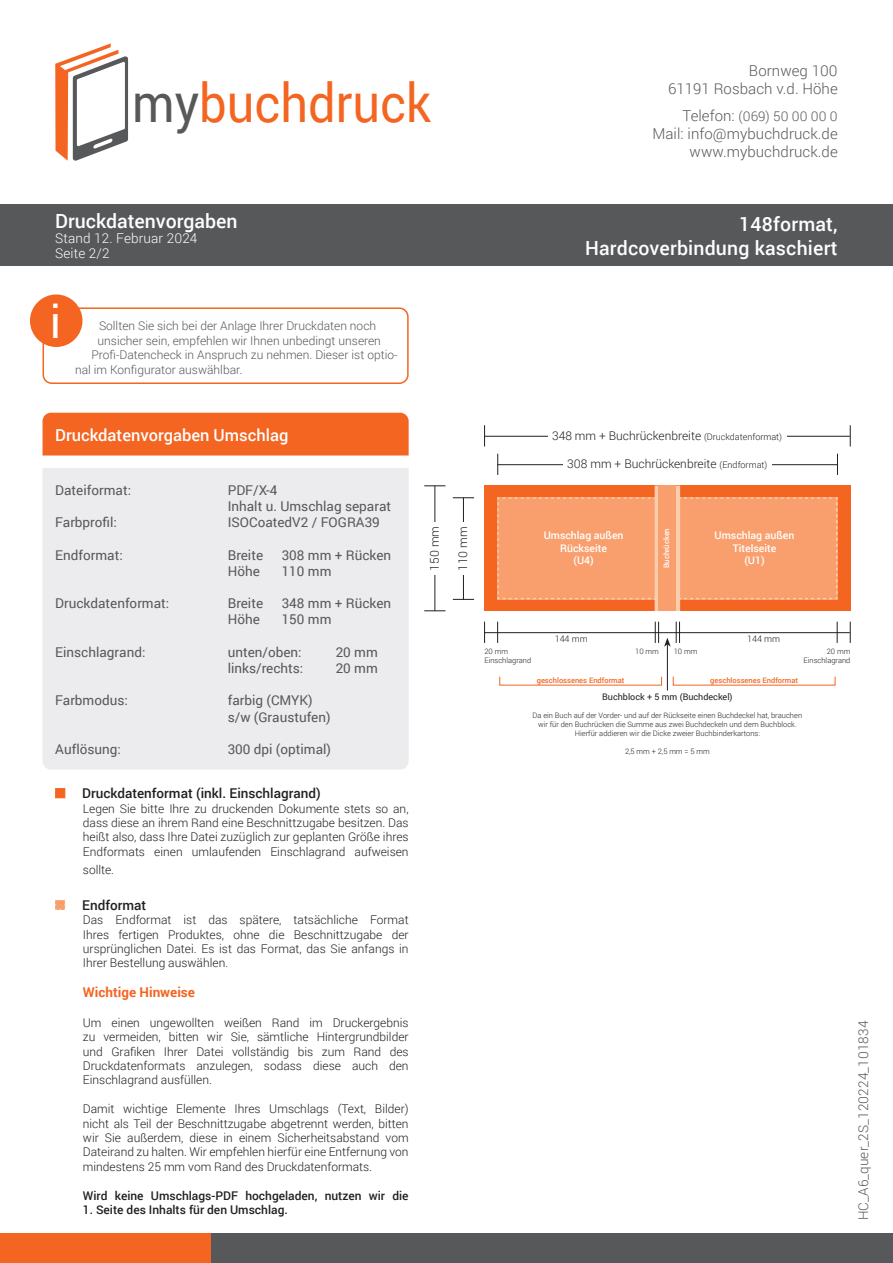
<style>
.page{position:relative;width:893px;height:1263px;background:#fff}
.page>*{position:absolute;margin:0;border:0;box-sizing:border-box;transform-origin:0 0}
.t1{font:53.25px "Roboto";color:#f36521;scale:.91 1}
.t2{font:45px "Roboto";color:#fff}
.t3{font:500 19.5px/23.4px "Roboto";letter-spacing:.01em;color:#fff;text-align:right}
.t4{font:500 16.5px "Roboto";color:#fff}
.t5{font:300 15px/18px "Roboto";letter-spacing:.005em;color:#57585a;text-align:right}
.t6{font:13.5px/16.2px "Roboto";color:#57585a}
.t7{font:500 13.5px "Roboto";color:#231f20}
.t8{font:300 13.5px "Roboto";letter-spacing:.01em;color:#57585a}
.t9{font:300 13.5px/15px "Roboto";letter-spacing:.01em;color:#fff}
.t10{font:700 13.5px "Roboto";color:#f36521}
.t11{font:300 13.35px "Roboto";letter-spacing:.005em;color:#57585a}
.t12{font:300 12px/14.4px "Roboto";color:#231f20;text-align:justify}
.t13{font:300 12px "Roboto";color:#57585a}
.t14{font:500 12px "Roboto";color:#231f20}
.t15{font:500 10.5px/12.6px "Roboto";color:#fff;text-align:center}
.t16{font:9px "Roboto";color:#231f20}
.t17{font:300 9px "Roboto";color:#231f20}
.t18{font:300 7.5px/9px "Roboto";color:#231f20;text-align:center}
.t19{font:500 7.5px "Roboto";color:#f36521}
.t20{font:500 7.5px "Roboto";color:#fff}
.s1{color:#57585a}
.s2{font-size:15px}
.s3{font-size:9px}
</style>
<div class="page">
<div style="left:0;top:1234px;width:893px;height:29px;background:#57585a"></div>
<div style="left:0;top:1234px;width:211px;height:29px;background:#f36521"></div>
<div style="left:43px;top:468px;width:366px;height:302px;background:#ececee"></div>
<div style="left:0;top:204px;width:893px;height:62px;background:#57585a"></div>
<div style="left:43px;top:413px;width:366px;height:42px;background:#f36521"></div>
<hr style="left:484px;top:436px;width:366px;height:1px;background:#231f20">
<svg style="left:484px;top:425px;width:1px;height:21px"></svg>
<svg style="left:850px;top:425px;width:1px;height:21px"></svg>
<div style="left:548px;top:425px;width:238px;height:21px;background:#fff"></div>
<hr style="left:497px;top:464px;width:340px;height:1px;background:#231f20">
<svg style="left:497px;top:454px;width:1px;height:21px"></svg>
<svg style="left:837px;top:454px;width:1px;height:21px"></svg>
<div style="left:563px;top:454px;width:209px;height:21px;background:#fff"></div>
<hr style="left:435px;top:486px;width:1px;height:125px;background:#231f20">
<svg style="left:424px;top:610px;width:21px;height:1px"></svg>
<svg style="left:424px;top:485px;width:21px;height:1px"></svg>
<div style="left:424px;top:522px;width:21px;height:53px;background:#fff"></div>
<hr style="left:463px;top:498px;width:1px;height:102px;background:#231f20">
<svg style="left:453px;top:599px;width:21px;height:1px"></svg>
<svg style="left:453px;top:497px;width:21px;height:1px"></svg>
<div style="left:452px;top:522px;width:22px;height:53px;background:#fff"></div>
<div style="left:55px;top:788px;width:10px;height:10px;background:#f36521;border:1px solid #f36521"></div>
<svg style="left:55px;top:899px;width:11px;height:11px"></svg>
<div style="left:484px;top:486px;width:366px;height:125px;background:#f36521"></div>
<div style="left:497px;top:496px;width:341px;height:104px;background:#f89f6d"></div>
<svg style="left:655px;top:486px;width:4px;height:125px"></svg>
<hr style="left:676px;top:486px;width:4px;height:125px;background:#fccdad">
<div style="left:659px;top:486px;width:17px;height:125px;background:#f89f6d"></div>
<hr style="left:484px;top:632px;width:366px;height:1px;background:#231f20">
<svg style="left:484px;top:622px;width:1px;height:21px"></svg>
<svg style="left:850px;top:622px;width:1px;height:21px"></svg>
<svg style="left:497px;top:622px;width:1px;height:21px"></svg>
<svg style="left:837px;top:622px;width:1px;height:21px"></svg>
<hr style="left:667px;top:644px;width:1px;height:46px;background:#231f20">
<svg style="left:655px;top:622px;width:25px;height:25px"></svg>
<div style="left:43px;top:307px;width:366px;height:77px;border:2px solid #f36521;border-radius:9px"></div>
<div style="left:30px;top:294px;width:52px;height:53px;background:#f36521;border-radius:50%"></div>
<svg style="left:55px;top:43px;width:73px;height:118px"></svg>
<h1 class="t1" style="left:132px;top:65px;width:330px"><span class="s1">my</span>buchdruck</h1>
<p class="t5" style="left:668px;top:61px;width:171px">Bornweg 100<br>61191 Rosbach v.d. Höhe</p>
<p class="t11" style="left:682px;top:107px;width:157px"><span class="s2">Telefon:</span> (069) 50 00 00 0</p>
<p class="t5" style="left:652px;top:124px;width:187px">Mail: info@mybuchdruck.de www.mybuchdruck.de</p>
<h3 class="t3" style="left:55px;top:209px;width:184px">Druckdatenvorgaben</h3>
<p class="t9" style="left:55px;top:230px;width:144px">Stand 12. Februar 2024<br>Seite 2/2</p>
<h2 class="t2" style="left:50px;top:291px;width:13px">i</h2>
<p class="t13" style="left:99px;top:318px;width:279px">Sollten Sie sich bei der Anlage Ihrer Druckdaten noch</p>
<p class="t13" style="left:98px;top:332px;width:285px">unsicher sein, empfehlen wir Ihnen unbedingt unseren</p>
<p class="t13" style="left:92px;top:347px;width:308px">Profi-Datencheck in Anspruch zu nehmen. Dieser ist optio-</p>
<p class="t13" style="left:75px;top:361px;width:169px">nal im Konfigurator auswählbar.</p>
<h3 class="t3" style="left:585px;top:212px;width:254px">148format,<br>Hardcoverbindung kaschiert</h3>
<h3 class="t4" style="left:55px;top:424px;width:235px">Druckdatenvorgaben Umschlag</h3>
<p class="t12" style="left:552px;top:428px;width:231px">348 mm + Buchrückenbreite <span class="s3">(Druckdatenformat)</span></p>
<p class="t12" style="left:567px;top:457px;width:202px">308 mm + Buchrückenbreite <span class="s3">(Endformat)</span></p>
<p class="t6" style="left:55px;top:481px;width:77px">Dateiformat:</p>
<p class="t6" style="left:55px;top:514px;width:63px">Farbprofil:</p>
<p class="t6" style="left:55px;top:546px;width:69px">Endformat:</p>
<p class="t6" style="left:55px;top:595px;width:115px">Druckdatenformat:</p>
<p class="t6" style="left:55px;top:643px;width:92px">Einschlagrand:</p>
<p class="t6" style="left:55px;top:692px;width:74px">Farbmodus:</p>
<p class="t6" style="left:55px;top:741px;width:67px">Auflösung:</p>
<p class="t6" style="left:228px;top:481px;width:165px">PDF/X-4<br>Inhalt u. Umschlag separat<br>ISOCoatedV2 / FOGRA39</p>
<p class="t6" style="left:228px;top:546px;width:37px">Breite</p>
<p class="t6" style="left:282px;top:546px;width:111px">308 mm + Rücken</p>
<p class="t6" style="left:228px;top:562px;width:34px">Höhe</p>
<p class="t6" style="left:282px;top:562px;width:51px">110 mm</p>
<p class="t6" style="left:228px;top:595px;width:37px">Breite</p>
<p class="t6" style="left:282px;top:595px;width:111px">348 mm + Rücken</p>
<p class="t6" style="left:228px;top:611px;width:34px">Höhe</p>
<p class="t6" style="left:282px;top:611px;width:51px">150 mm</p>
<p class="t6" style="left:228px;top:643px;width:75px">unten/oben:</p>
<p class="t6" style="left:336px;top:643px;width:44px">20 mm</p>
<p class="t6" style="left:228px;top:660px;width:77px">links/rechts:</p>
<p class="t6" style="left:336px;top:660px;width:44px">20 mm</p>
<p class="t6" style="left:228px;top:692px;width:104px">farbig (CMYK) s/w (Graustufen)</p>
<p class="t6" style="left:228px;top:741px;width:105px">300 dpi (optimal)</p>
<p class="t12" style="left:427px;top:571px;width:46px;rotate:-90deg">150 mm</p>
<p class="t12" style="left:455px;top:571px;width:46px;rotate:-90deg">110 mm</p>
<p class="t20" style="left:661px;top:568px;width:42px;rotate:-90deg">Buchrücken</p>
<p class="t15" style="left:544px;top:529px;width:81px">Umschlag außen<br>Rückseite<br>(U4)</p>
<p class="t15" style="left:715px;top:529px;width:81px">Umschlag außen<br>Titelseite<br>(U1)</p>
<p class="t17" style="left:555px;top:633px;width:35px">144 mm</p>
<p class="t17" style="left:747px;top:633px;width:35px">144 mm</p>
<p class="t18" style="left:484px;top:647px;width:48px;text-align:left">20 mm<br>Einschlagrand</p>
<p class="t18" style="left:635px;top:647px;width:25px">10 mm</p>
<p class="t18" style="left:674px;top:647px;width:25px">10 mm</p>
<p class="t18" style="left:803px;top:647px;width:48px;text-align:right">20 mm<br>Einschlagrand</p>
<p class="t19" style="left:537px;top:675px;width:89px">geschlossenes Endformat</p>
<p class="t19" style="left:710px;top:675px;width:89px">geschlossenes Endformat</p>
<p class="t16" style="left:602px;top:690px;width:132px">Buchblock + 5 mm (Buchdeckel)</p>
<p class="t18" style="left:533px;top:710px;width:271px">Da ein Buch auf der Vorder- und auf der Rückseite einen Buchdeckel hat, brauchen wir für den Buchrücken die Summe aus zwei Buchdeckeln und dem Buchblock.<br>Hierfür addieren wir die Dicke zweier Buchbinderkartons:</p>
<p class="t18" style="left:625px;top:746px;width:86px">2,5 mm + 2,5 mm = 5 mm</p>
<p class="t7" style="left:82px;top:784px;width:240px">Druckdatenformat (inkl. Einschlagrand)</p>
<p class="t12" style="left:83px;top:801px;width:327px">Legen Sie bitte Ihre zu druckenden Dokumente stets so an, dass diese an ihrem Rand eine Beschnittzugabe besitzen. Das heißt also, dass Ihre Datei zuzüglich zur geplanten Größe ihres Endformats einen umlaufenden Einschlagrand aufweisen</p>
<p class="t12" style="left:83px;top:862px;width:33px">sollte.</p>
<p class="t7" style="left:82px;top:895px;width:65px">Endformat</p>
<p class="t12" style="left:83px;top:912px;width:327px">Das Endformat ist das spätere, tatsächliche Format Ihres fertigen Produktes, ohne die Beschnittzugabe der ursprünglichen Datei. Es ist das Format, das Sie anfangs in Ihrer Bestellung auswählen.</p>
<p class="t10" style="left:83px;top:982px;width:114px">Wichtige Hinweise</p>
<p class="t12" style="left:83px;top:1015px;width:327px">Um einen ungewollten weißen Rand im Druckergebnis zu vermeiden, bitten wir Sie, sämtliche Hintergrundbilder und Grafiken Ihrer Datei vollständig bis zum Rand des Druckdatenformats anzulegen, sodass diese auch den Einschlagrand ausfüllen.</p>
<p class="t12" style="left:83px;top:1101px;width:327px">Damit wichtige Elemente Ihres Umschlags (Text, Bilder) nicht als Teil der Beschnittzugabe abgetrennt werden, bitten wir Sie außerdem, diese in einem Sicherheitsabstand vom Dateirand zu halten. Wir empfehlen hierfür eine Entfernung von mindestens 25 mm vom Rand des Druckdatenformats.</p>
<p class="t14" style="left:83px;top:1187px;width:327px">Wird keine Umschlags-PDF hochgeladen, nutzen wir die</p>
<p class="t14" style="left:83px;top:1201px;width:206px">1. Seite des Inhalts für den Umschlag.</p>
<p class="t8" style="left:854px;top:1220px;width:201px;rotate:-90deg">HC_A6_quer_2S_120224_101834</p>
</div>
